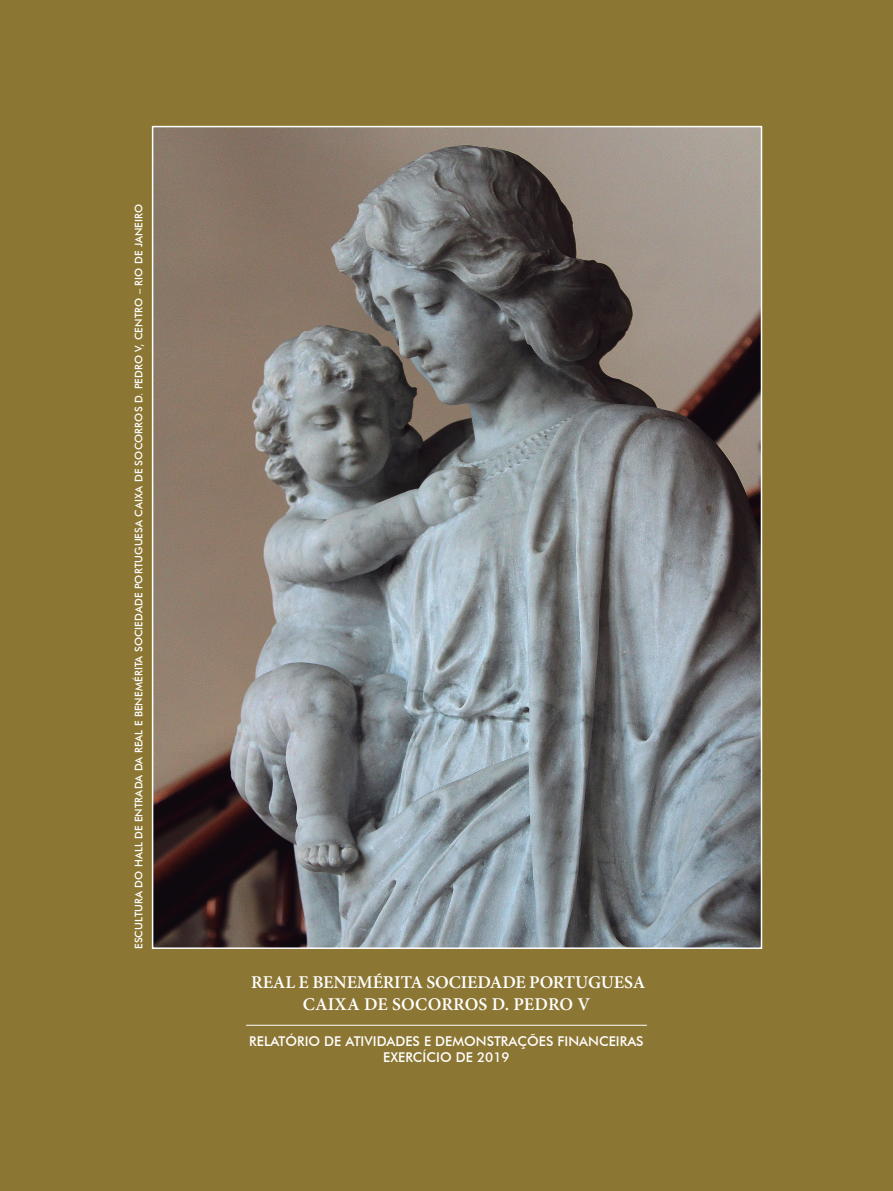
<style>
.page{position:relative;width:893px;height:1191px;background:#8c7633}
.page>*{position:absolute;margin:0;border:0;box-sizing:border-box;transform-origin:0 0}
.t1{font:600 18px/21.6px "Minion Pro";letter-spacing:-.01em;color:#fff;text-align:center}
.t2{font:500 13.5px/16.2px "Futura BT";color:#fff;text-align:center}
.t3{font:500 10.5px "Futura BT";letter-spacing:.01em;color:#fff}
</style>
<div class="page">
<img style="left:155px;top:129px;width:604px;height:817px">
<hr style="left:246px;top:1024px;width:401px;height:1px;background:#fff">
<p class="t3" style="left:132px;top:949px;width:747px;rotate:-90deg">ESCULTURA DO HALL DE ENTRADA DA REAL E BENEMÉRITA SOCIEDADE PORTUGUESA CAIXA DE SOCORROS D. PEDRO V, CENTRO – RIO DE JANEIRO</p>
<h1 class="t1" style="left:251px;top:971px;width:396px">REAL E BENEMÉRITA SOCIEDADE PORTUGUESA<br>CAIXA DE SOCORROS D. PEDRO V</h1>
<p class="t2" style="left:249px;top:1033px;width:396px">RELATÓRIO DE ATIVIDADES E DEMONSTRAÇÕES FINANCEIRAS<br>EXERCÍCIO DE 2019</p>
</div>
